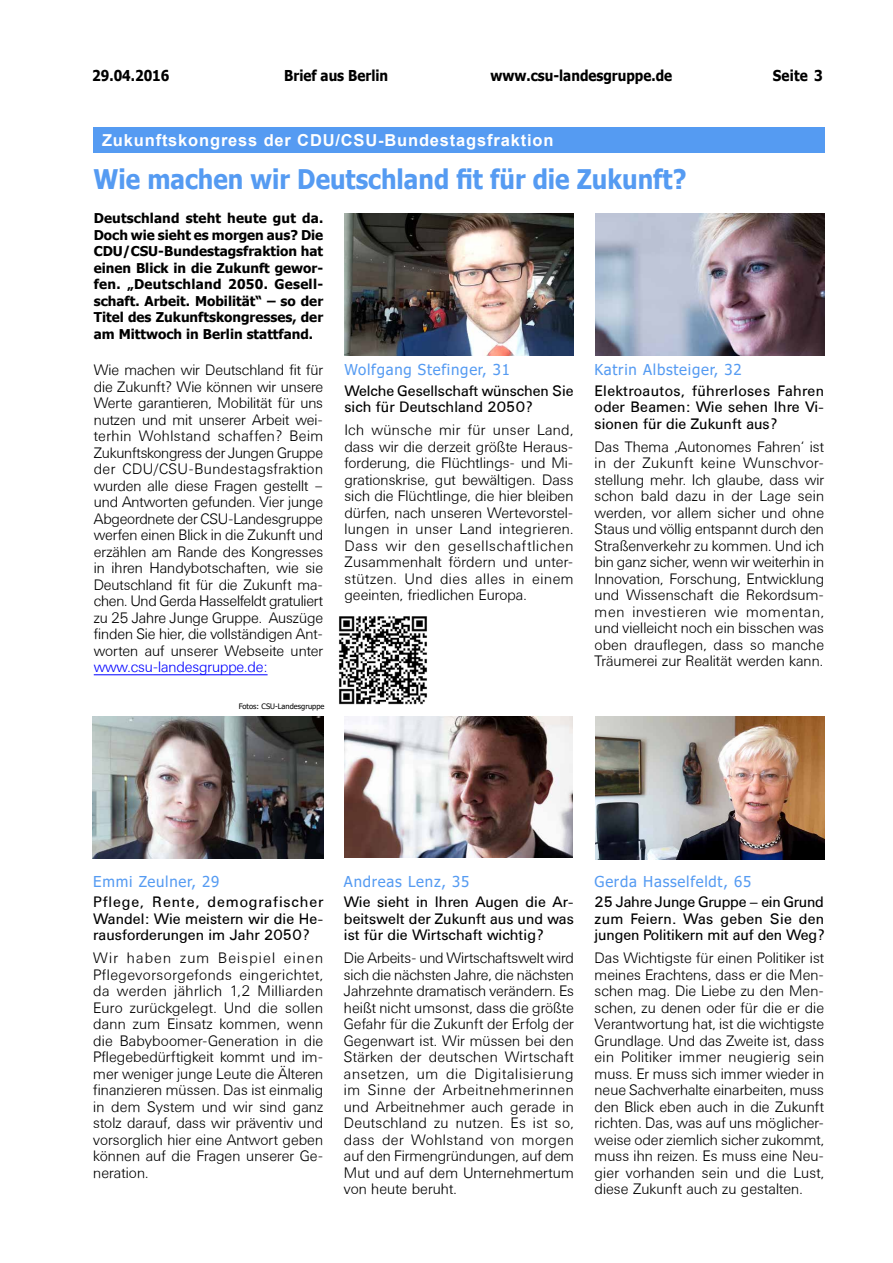
<style>
.page{position:relative;width:893px;height:1263px;background:#fff}
.page>*{position:absolute;margin:0;border:0;box-sizing:border-box;transform-origin:0 0}
._01_BaB_Überschrift{font:700 27px "Tahoma";color:#559bf2;scale:.9 1}
._01_BaB_Überschrift-2{font:700 16.5px "Arial";letter-spacing:.05em;color:#fff}
._04_Fließtext_Zukunf{font:300 15px/16.5px "Univers BSK";color:#000;text-align:justify}
._04_BaB_Fließtext{font:300 15px/16.5px "Univers BSK";letter-spacing:-.01em;color:#000;text-align:justify}
._04_Überschrift_Zuku{font:15px/16.5px "Univers BSK";color:#000;text-align:justify}
._04_Namen_Zukunftsko{font:15px "Tahoma";letter-spacing:.05em;color:#559bf2}
.t1{font:700 15px "Tahoma";color:#000;scale:.9 1}
._03_BaB_Teaser{font:700 13.5px/16.5px "Tahoma";color:#000;text-align:justify}
._13_BaB_Rechtevermer{font:7.5px "Tahoma";color:#000}
.s1{color:#00f}
</style>
<div class="page">
<div style="left:94px;top:128px;width:731px;height:25px;background:#559bf2"></div>
<img style="left:595px;top:213px;width:229px;height:143px">
<hr style="left:94px;top:674px;width:174px;height:1px;background:#00f">
<img style="left:344px;top:213px;width:230px;height:143px">
<img style="left:345px;top:716px;width:227px;height:141px">
<img style="left:596px;top:716px;width:228px;height:144px">
<img style="left:93px;top:716px;width:230px;height:143px">
<img style="left:339px;top:616px;width:88px;height:89px">
<p class="t1" style="left:92px;top:65px;width:87px">29.04.2016</p>
<p class="t1" style="left:490px;top:65px;width:203px">www.csu-landesgruppe.de</p>
<p class="t1" style="left:773px;top:65px;width:57px">Seite 3</p>
<p class="t1" style="left:284px;top:65px;width:117px">Brief aus Berlin</p>
<p class="_01_BaB_Überschrift-2" style="left:102px;top:128px;width:453px">Zukunftskongress der CDU/CSU-Bundestagsfraktion</p>
<p class="_01_BaB_Überschrift" style="left:94px;top:160px;width:660px">Wie machen wir Deutschland fit für die Zukunft?</p>
<p class="_03_BaB_Teaser" style="left:94px;top:210px;width:231px">Deutschland steht heute gut da.<br>Doch wie sieht es morgen aus? Die CDU/CSU-Bundestagsfraktion hat einen Blick in die Zukunft gewor&shy;fen. „Deutschland 2050. Gesell&shy;schaft. Arbeit. Mobilität“ – so der Titel des Zukunftskongresses, der am Mittwoch in Berlin stattfand.</p>
<p class="_04_BaB_Fließtext" style="left:94px;top:362px;width:231px">Wie machen wir Deutschland fit für die Zukunft? Wie können wir unsere Werte garantieren, Mobilität für uns nutzen und mit unserer Arbeit wei&shy;terhin Wohlstand schaffen? Beim Zukunftskongress der Jungen Gruppe der CDU/CSU-Bundestagsfraktion wurden alle diese Fragen gestellt – und Antworten gefunden. Vier junge Abgeordnete der CSU-Landesgruppe werfen einen Blick in die Zukunft und erzählen am Rande des Kongresses in ihren Handybotschaften, wie sie Deutschland fit für die Zukunft ma&shy;chen. Und Gerda Hasselfeldt gratuliert zu 25 Jahre Junge Gruppe. Auszüge finden Sie hier, die vollständigen Ant&shy;worten auf unserer Webseite unter <span class="s1">www.csu-landesgruppe.de:</span></p>
<p class="_04_Namen_Zukunftsko" style="left:344px;top:360px;width:167px">Wolfgang Stefinger, 31</p>
<p class="_04_Überschrift_Zuku" style="left:344px;top:383px;width:231px">Welche Gesellschaft wünschen Sie sich für Deutschland 2050?</p>
<p class="_04_Fließtext_Zukunf" style="left:344px;top:422px;width:231px">Ich wünsche mir für unser Land, dass wir die derzeit größte Heraus&shy;forderung, die Flüchtlings- und Mi&shy;grationskrise, gut bewältigen. Dass sich die Flüchtlinge, die hier bleiben dürfen, nach unseren Wertevorstel&shy;lungen in unser Land integrieren.<br>Dass wir den gesellschaftlichen Zusammenhalt fördern und unter&shy;stützen. Und dies alles in einem geeinten, friedlichen Europa.</p>
<p class="_13_BaB_Rechtevermer" style="left:239px;top:701px;width:87px">Fotos: CSU-Landesgruppe</p>
<p class="_04_Namen_Zukunftsko" style="left:595px;top:360px;width:149px">Katrin Albsteiger, 32</p>
<p class="_04_Überschrift_Zuku" style="left:595px;top:383px;width:231px">Elektroautos, führerloses Fahren oder Beamen: Wie sehen Ihre Vi&shy;sionen für die Zukunft aus?</p>
<p class="_04_Fließtext_Zukunf" style="left:595px;top:439px;width:231px">Das Thema ‚Autonomes Fahren‘ ist in der Zukunft keine Wunschvor&shy;stellung mehr. Ich glaube, dass wir schon bald dazu in der Lage sein werden, vor allem sicher und ohne Staus und völlig entspannt durch den Straßenverkehr zu kommen. Und ich bin ganz sicher, wenn wir weiterhin in Innovation, Forschung, Entwicklung und Wissenschaft die Rekordsum&shy;men investieren wie momentan, und vielleicht noch ein bisschen was oben drauflegen, dass so manche Träumerei zur Realität werden kann.</p>
<p class="_04_Namen_Zukunftsko" style="left:93px;top:871px;width:127px">Emmi Zeulner, 29</p>
<p class="_04_Überschrift_Zuku" style="left:93px;top:894px;width:232px">Pflege, Rente, demografischer Wandel: Wie meistern wir die He&shy;rausforderungen im Jahr 2050?</p>
<p class="_04_Fließtext_Zukunf" style="left:93px;top:950px;width:232px">Wir haben zum Beispiel einen Pflegevorsorgefonds eingerichtet, da werden jährlich 1,2 Milliarden Euro zurückgelegt. Und die sollen dann zum Einsatz kommen, wenn die Babyboomer-Generation in die Pflegebedürftigkeit kommt und im&shy;mer weniger junge Leute die Älteren finanzieren müssen. Das ist einmalig in dem System und wir sind ganz stolz darauf, dass wir präventiv und vorsorglich hier eine Antwort geben können auf die Fragen unserer Ge&shy;neration.</p>
<p class="_04_Namen_Zukunftsko" style="left:344px;top:871px;width:127px">Andreas Lenz, 35</p>
<p class="_04_Überschrift_Zuku" style="left:344px;top:894px;width:231px">Wie sieht in Ihren Augen die Ar&shy;beitswelt der Zukunft aus und was ist für die Wirtschaft wichtig?</p>
<p class="_04_Fließtext_Zukunf" style="left:344px;top:950px;width:232px">Die Arbeits- und Wirtschaftswelt wird sich die nächsten Jahre, die nächsten Jahrzehnte dramatisch verändern. Es heißt nicht umsonst, dass die größte Gefahr für die Zukunft der Erfolg der Gegenwart ist. Wir müssen bei den Stärken der deutschen Wirtschaft ansetzen, um die Digitalisierung im Sinne der Arbeitnehmerinnen und Arbeitnehmer auch gerade in Deutschland zu nutzen. Es ist so, dass der Wohlstand von morgen auf den Firmengründungen, auf dem Mut und auf dem Unternehmertum von heute beruht.</p>
<p class="_04_Namen_Zukunftsko" style="left:595px;top:871px;width:158px">Gerda Hasselfeldt, 65</p>
<p class="_04_Überschrift_Zuku" style="left:595px;top:894px;width:231px">25 Jahre Junge Gruppe – ein Grund zum Feiern. Was geben Sie den jungen Politikern mit auf den Weg?</p>
<p class="_04_Fließtext_Zukunf" style="left:595px;top:950px;width:231px">Das Wichtigste für einen Politiker ist meines Erachtens, dass er die Men&shy;schen mag. Die Liebe zu den Men&shy;schen, zu denen oder für die er die Verantwortung hat, ist die wichtigste Grundlage. Und das Zweite ist, dass ein Politiker immer neugierig sein muss. Er muss sich immer wieder in neue Sachverhalte einarbeiten, muss den Blick eben auch in die Zukunft richten. Das, was auf uns möglicher&shy;weise oder ziemlich sicher zukommt, muss ihn reizen. Es muss eine Neu&shy;gier vorhanden sein und die Lust, diese Zukunft auch zu gestalten.</p>
</div>
